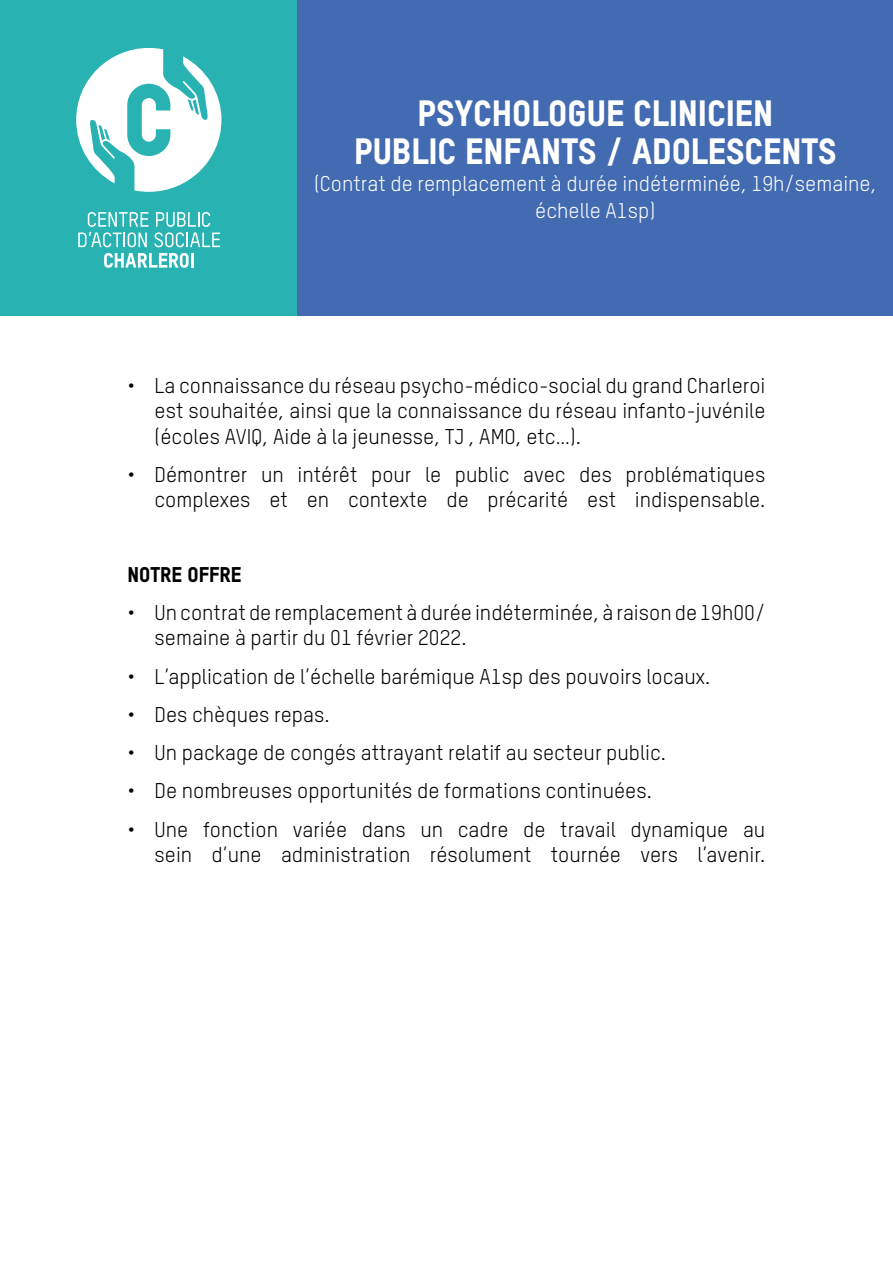
<style>
.page{position:relative;width:893px;height:1263px;background:#fff}
.page>*{position:absolute;margin:0;border:0;box-sizing:border-box;transform-origin:0 0}
.t1{font:800 36px/37.5px "TSTAR";color:#fff;text-align:center}
.t2{font:21px/25.5px "TSTAR";color:#000;text-align:right}
.t3{font:21px/27px "TSTAR";color:#fff;text-align:center}
.t4{font:800 21px "TSTAR";color:#000}
</style>
<div class="page">
<div style="left:0;top:0;width:298px;height:316px;background:#28b3b2"></div>
<svg style="left:78px;top:212px;width:70px;height:35px"></svg>
<svg style="left:154px;top:212px;width:66px;height:35px"></svg>
<svg style="left:104px;top:253px;width:89px;height:15px"></svg>
<svg style="left:76px;top:48px;width:145px;height:144px"></svg>
<div style="left:298px;top:0;width:595px;height:316px;background:#436bb2"></div>
<h1 class="t1" style="left:354px;top:94px;width:484px">PSYCHOLOGUE CLINICIEN<br>PUBLIC ENFANTS / ADOLESCENTS</h1>
<p class="t3" style="left:314px;top:169px;width:564px">(Contrat de remplacement à durée indéterminée, 19h/semaine, échelle A1sp)</p>
<p class="t2" style="left:155px;top:372px;width:612px;text-align:justify;text-indent:-27px">• La connaissance du réseau psycho-médico-social du grand Charleroi est souhaitée, ainsi que la connaissance du réseau infanto-juvénile (écoles AVIQ, Aide à la jeunesse, TJ , AMO, etc…).</p>
<p class="t2" style="left:128px;top:461px;width:639px">• Démontrer un intérêt pour le public avec des problématiques complexes et en contexte de précarité est indispensable.</p>
<p class="t4" style="left:128px;top:561px;width:115px">NOTRE OFFRE</p>
<p class="t2" style="left:155px;top:599px;width:612px;text-align:left;text-indent:-27px">• Un contrat de remplacement à durée indéterminée, à raison de 19h00/ semaine à partir du 01 février 2022.</p>
<p class="t2" style="left:128px;top:663px;width:584px">• L’application de l’échelle barémique A1sp des pouvoirs locaux.</p>
<p class="t2" style="left:128px;top:701px;width:204px">• Des chèques repas.</p>
<p class="t2" style="left:128px;top:740px;width:540px">• Un package de congés attrayant relatif au secteur public.</p>
<p class="t2" style="left:128px;top:778px;width:526px">• De nombreuses opportunités de formations continuées.</p>
<p class="t2" style="left:128px;top:816px;width:639px">• Une fonction variée dans un cadre de travail dynamique au sein d’une administration résolument tournée vers l’avenir.</p>
</div>
